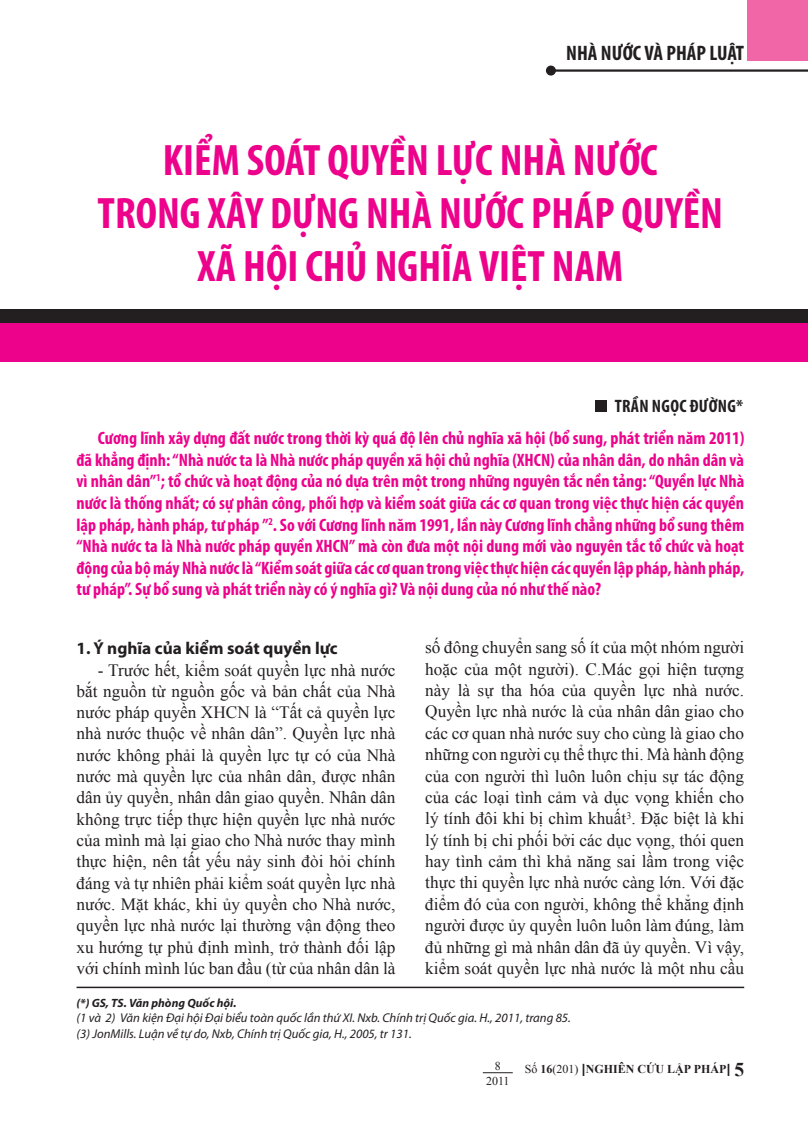
<style>
.page{position:relative;width:808px;height:1127px;background:#fff}
.page>*{position:absolute;margin:0;border:0;box-sizing:border-box;transform-origin:0 0}
.t1{font:700 condensed 44.25px/53.1px "Myriad Pro";color:#ed028c;text-align:center}
.t2{font:700 condensed 21px "Myriad Pro";color:#231f20}
.t3{font:700 condensed 18px/21.6px "Myriad Pro";color:#ed028c;text-align:justify}
.t4{font:700 condensed 18px "Myriad Pro";letter-spacing:.055em;color:#231f20}
.t5{font:17.25px/21.3px "Times New Roman";color:#231f20;text-align:justify}
.t6{font:700 17.25px "Myriad Pro";color:#231f20}
.t7{font:italic 12.75px/15.3px "Myriad Pro";color:#231f20}
.t8{font:700 12px "Times New Roman";color:#231f20}
.t9{font:italic 700 12px "Myriad Pro";color:#231f20}
.t10{font:12px/14.4px "Times New Roman";color:#231f20;text-align:center}
.s1{font-weight:400}
.s2{font-family:"Myriad Pro";font-weight:400;font-size:18px}
.s3{font-size:19.5px}
</style>
<div class="page">
<hr style="left:483px;top:1072px;width:30px;height:1px;background:#231f20">
<hr style="left:551px;top:69px;width:257px;height:3px;background:#231f20">
<div style="left:546px;top:66px;width:10px;height:10px;background:#231f20;border-radius:50%"></div>
<div style="left:747px;top:0;width:61px;height:60px;background:#f166a7"></div>
<hr style="left:77px;top:986px;width:667px;height:2px;background:#231f20">
<div style="left:595px;top:400px;width:12px;height:11px;background:#231f20"></div>
<div style="left:0;top:309px;width:808px;height:38px;background:#231f20"></div>
<div style="left:0;top:323px;width:808px;height:38px;background:#ed028c"></div>
<p class="t2" style="left:566px;top:40px;width:179px">NHÀ NƯỚC VÀ PHÁP LUẬT</p>
<h1 class="t1" style="left:98px;top:132px;width:627px">KIỂM SOÁT QUYỀN LỰC NHÀ NƯỚC<br>TRONG XÂY DỰNG NHÀ NƯỚC PHÁP QUYỀN<br>XÃ HỘI CHỦ NGHĨA VIỆT NAM</h1>
<p class="t4" style="left:615px;top:394px;width:130px">Trần Ngọc Đường*</p>
<p class="t3" style="left:77px;top:427px;width:669px;text-indent:21px">Cương lĩnh xây dựng đất nước trong thời kỳ quá độ lên chủ nghĩa xã hội (bổ sung, phát triển năm 2011) đã khẳng định: “Nhà nước ta là Nhà nước pháp quyền xã hội chủ nghĩa (XHCN) của nhân dân, do nhân dân và vì nhân dân”<sup>1</sup>; tổ chức và hoạt động của nó dựa trên một trong những nguyên tắc nền tảng: “Quyền lực Nhà nước là thống nhất; có sự phân công, phối hợp và kiểm soát giữa các cơ quan trong việc thực hiện các quyền lập pháp, hành pháp, tư pháp ”<sup>2</sup>. So với Cương lĩnh năm 1991, lần này Cương lĩnh chẳng những bổ sung thêm “Nhà nước ta là Nhà nước pháp quyền XHCN” mà còn đưa một nội dung mới vào nguyên tắc tổ chức và hoạt động của bộ máy Nhà nước là “Kiểm soát giữa các cơ quan trong việc thực hiện các quyền lập pháp, hành pháp, tư pháp”. Sự bổ sung và phát triển này có ý nghĩa gì? Và nội dung của nó như thế nào?</p>
<p class="t6" style="left:77px;top:637px;width:263px">1. Ý nghĩa của kiểm soát quyền lực</p>
<p class="t5" style="left:77px;top:659px;width:320px;text-indent:21px">- Trước hết, kiểm soát quyền lực nhà nước bắt nguồn từ nguồn gốc và bản chất của Nhà nước pháp quyền XHCN là “Tất cả quyền lực nhà nước thuộc về nhân dân”. Quyền lực nhà nước không phải là quyền lực tự có của Nhà nước mà quyền lực của nhân dân, được nhân dân ủy quyền, nhân dân giao quyền. Nhân dân không trực tiếp thực hiện quyền lực nhà nước của mình mà lại giao cho Nhà nước thay mình thực hiện, nên tất yếu nảy sinh đòi hỏi chính đáng và tự nhiên phải kiểm soát quyền lực nhà nước. Mặt khác, khi ủy quyền cho Nhà nước, quyền lực nhà nước lại thường vận động theo xu hướng tự phủ định mình, trở thành đối lập với chính mình lúc ban đầu (từ của nhân dân là</p>
<p class="t5" style="left:425px;top:636px;width:320px">số đông chuyển sang số ít của một nhóm người hoặc của một người). C.Mác gọi hiện tượng này là sự tha hóa của quyền lực nhà nước.<br>Quyền lực nhà nước là của nhân dân giao cho các cơ quan nhà nước suy cho cùng là giao cho những con người cụ thể thực thi. Mà hành động của con người thì luôn luôn chịu sự tác động của các loại tình cảm và dục vọng khiến cho lý tính đôi khi bị chìm khuất<sup>3</sup>. Đặc biệt là khi lý tính bị chi phối bởi các dục vọng, thói quen hay tình cảm thì khả năng sai lầm trong việc thực thi quyền lực nhà nước càng lớn. Với đặc điểm đó của con người, không thể khẳng định người được ủy quyền luôn luôn làm đúng, làm đủ những gì mà nhân dân đã ủy quyền. Vì vậy, kiểm soát quyền lực nhà nước là một nhu cầu</p>
<p class="t9" style="left:77px;top:995px;width:161px">(*) GS, TS. Văn phòng Quốc hội.</p>
<p class="t7" style="left:77px;top:1010px;width:496px">(1 và 2) Văn kiện Đại hội Đại biểu toàn quốc lần thứ XI. Nxb. Chính trị Quốc gia. H., 2011, trang 85. (3) JonMills. Luận về tự do, Nxb, Chính trị Quốc gia, H., 2005, tr 131.</p>
<p class="t10" style="left:486px;top:1059px;width:25px">8<br>2011</p>
<p class="t8" style="left:525px;top:1061px;width:221px"><span class="s1">Số</span> 16<span class="s1">(201)</span> <span class="s2">I</span>NGHIÊN CỨU LẬP PHÁP<span class="s2">I</span> <span class="s3">5</span></p>
</div>
